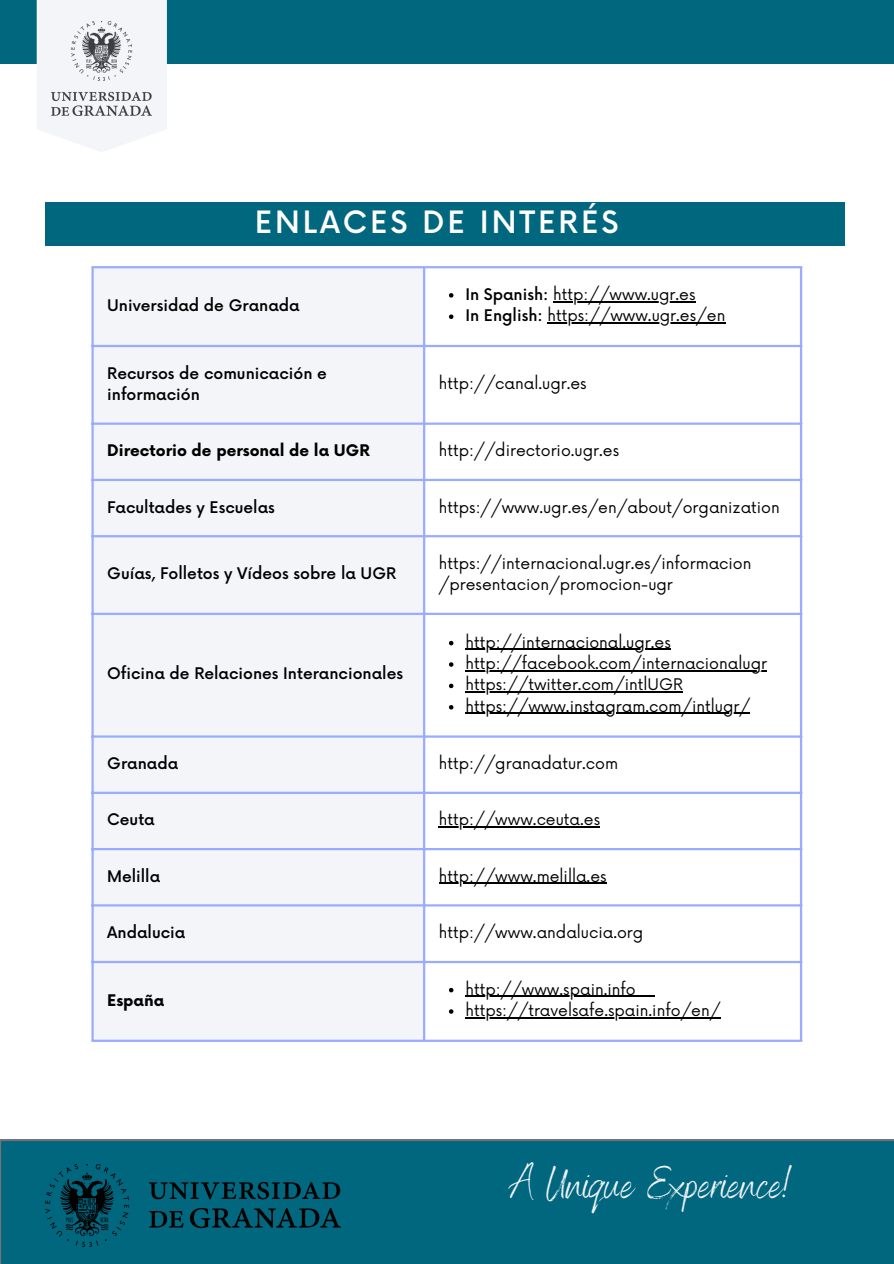
<style>
.page{position:relative;width:894px;height:1264px;background:#fff}
.page>*{position:absolute;margin:0;border:0;box-sizing:border-box;transform-origin:0 0}
.t1{font:45px "Benedict";color:#f3f5f9}
.t2{font:500 30px "Now";letter-spacing:.1em;color:#fff}
.t3{font:15.6px/21.3px "Now";color:#000}
.t4{font:500 15.6px/21.3px "Now";color:#000}
.t5{font:700 15.6px "Now";color:#000}
.s1{font-weight:500}
</style>
<div class="page">
<div style="left:0;top:1139px;width:893px;height:124px;background:#00677f"></div>
<img style="left:45px;top:1164px;width:295px;height:82px">
<div style="left:0;top:0;width:893px;height:64px;background:#00677f"></div>
<svg style="left:37px;top:0;width:130px;height:152px"></svg>
<img style="left:51px;top:21px;width:100px;height:95px">
<div style="left:94px;top:268px;width:329px;height:771px;background:#f3f5f9"></div>
<svg style="left:449px;top:293px;width:4px;height:4px"></svg>
<hr style="left:553px;top:301px;width:142px;height:1px;background:#000">
<svg style="left:449px;top:314px;width:4px;height:5px"></svg>
<hr style="left:547px;top:322px;width:178px;height:1px;background:#000">
<svg style="left:449px;top:641px;width:4px;height:4px"></svg>
<hr style="left:465px;top:648px;width:205px;height:2px;background:#000">
<svg style="left:449px;top:662px;width:4px;height:4px"></svg>
<hr style="left:465px;top:670px;width:301px;height:1px;background:#000">
<svg style="left:449px;top:683px;width:4px;height:5px"></svg>
<hr style="left:465px;top:691px;width:217px;height:1px;background:#000">
<svg style="left:449px;top:705px;width:4px;height:4px"></svg>
<hr style="left:465px;top:713px;width:285px;height:1px;background:#000">
<hr style="left:438px;top:826px;width:162px;height:1px;background:#000">
<hr style="left:438px;top:882px;width:168px;height:2px;background:#000">
<svg style="left:449px;top:987px;width:4px;height:5px"></svg>
<hr style="left:465px;top:995px;width:170px;height:1px;background:#000">
<svg style="left:635px;top:995px;width:19px;height:1px"></svg>
<svg style="left:449px;top:1009px;width:4px;height:4px"></svg>
<hr style="left:465px;top:1017px;width:255px;height:1px;background:#000">
<hr style="left:91px;top:268px;width:3px;height:771px;background:#99acff">
<hr style="left:423px;top:268px;width:2px;height:771px;background:#99acff">
<hr style="left:799px;top:268px;width:3px;height:771px;background:#99acff">
<hr style="left:91px;top:266px;width:711px;height:2px;background:#99acff">
<hr style="left:91px;top:345px;width:711px;height:2px;background:#99acff">
<hr style="left:91px;top:422px;width:711px;height:3px;background:#99acff">
<hr style="left:91px;top:479px;width:711px;height:2px;background:#99acff">
<hr style="left:91px;top:535px;width:711px;height:2px;background:#99acff">
<hr style="left:91px;top:612px;width:711px;height:3px;background:#99acff">
<hr style="left:91px;top:735px;width:711px;height:2px;background:#99acff">
<hr style="left:91px;top:791px;width:711px;height:3px;background:#99acff">
<hr style="left:91px;top:848px;width:711px;height:2px;background:#99acff">
<hr style="left:91px;top:904px;width:711px;height:2px;background:#99acff">
<hr style="left:91px;top:960px;width:711px;height:3px;background:#99acff">
<hr style="left:91px;top:1039px;width:711px;height:2px;background:#99acff">
<div style="left:45px;top:202px;width:799px;height:44px;background:#00677f"></div>
<h2 class="t2" style="left:255px;top:206px;width:365px">ENLACES DE INTERÉS</h2>
<p class="t4" style="left:107px;top:296px;width:194px">Universidad de Granada</p>
<p class="t3" style="left:465px;top:284px;width:231px"><span class="s1">In Spanish:</span> http://www.ugr.es</p>
<p class="t3" style="left:465px;top:306px;width:261px"><span class="s1">In English:</span> https://www.ugr.es/en</p>
<p class="t4" style="left:107px;top:363px;width:221px">Recursos de comunicación e información</p>
<p class="t3" style="left:438px;top:373px;width:149px">http://canal.ugr.es</p>
<p class="t5" style="left:107px;top:442px;width:264px">Directorio de personal de la UGR</p>
<p class="t3" style="left:438px;top:441px;width:182px">http://directorio.ugr.es</p>
<p class="t4" style="left:107px;top:497px;width:169px">Facultades y Escuelas</p>
<p class="t3" style="left:438px;top:497px;width:342px">https://www.ugr.es/en/about/organization</p>
<p class="t4" style="left:107px;top:563px;width:290px">Guías, Folletos y Vídeos sobre la UGR</p>
<p class="t3" style="left:438px;top:553px;width:314px">https://internacional.ugr.es/informacion /presentacion/promocion-ugr</p>
<p class="t4" style="left:107px;top:664px;width:297px">Oficina de Relaciones Interancionales</p>
<p class="t3" style="left:465px;top:632px;width:207px">http://internacional.ugr.es</p>
<p class="t3" style="left:465px;top:653px;width:303px">http://facebook.com/internacionalugr</p>
<p class="t3" style="left:465px;top:675px;width:219px">https://twitter.com/intlUGR</p>
<p class="t3" style="left:465px;top:696px;width:286px">https://www.instagram.com/intlugr/</p>
<p class="t4" style="left:107px;top:754px;width:72px">Granada</p>
<p class="t3" style="left:438px;top:753px;width:181px">http://granadatur.com</p>
<p class="t4" style="left:107px;top:810px;width:49px">Ceuta</p>
<p class="t3" style="left:438px;top:810px;width:163px">http://www.ceuta.es</p>
<p class="t4" style="left:107px;top:866px;width:54px">Melilla</p>
<p class="t3" style="left:438px;top:866px;width:169px">http://www.melilla.es</p>
<p class="t4" style="left:107px;top:922px;width:80px">Andalucia</p>
<p class="t3" style="left:438px;top:922px;width:206px">http://www.andalucia.org</p>
<p class="t5" style="left:107px;top:991px;width:58px">España</p>
<p class="t3" style="left:465px;top:979px;width:172px">http://www.spain.info</p>
<h1 class="t3" style="left:465px;top:1000px;width:256px">https://travelsafe.spain.info/en/</h1>
<h2 class="t1" style="left:510px;top:1155px;width:283px">A Unique Experience!</h2>
</div>
